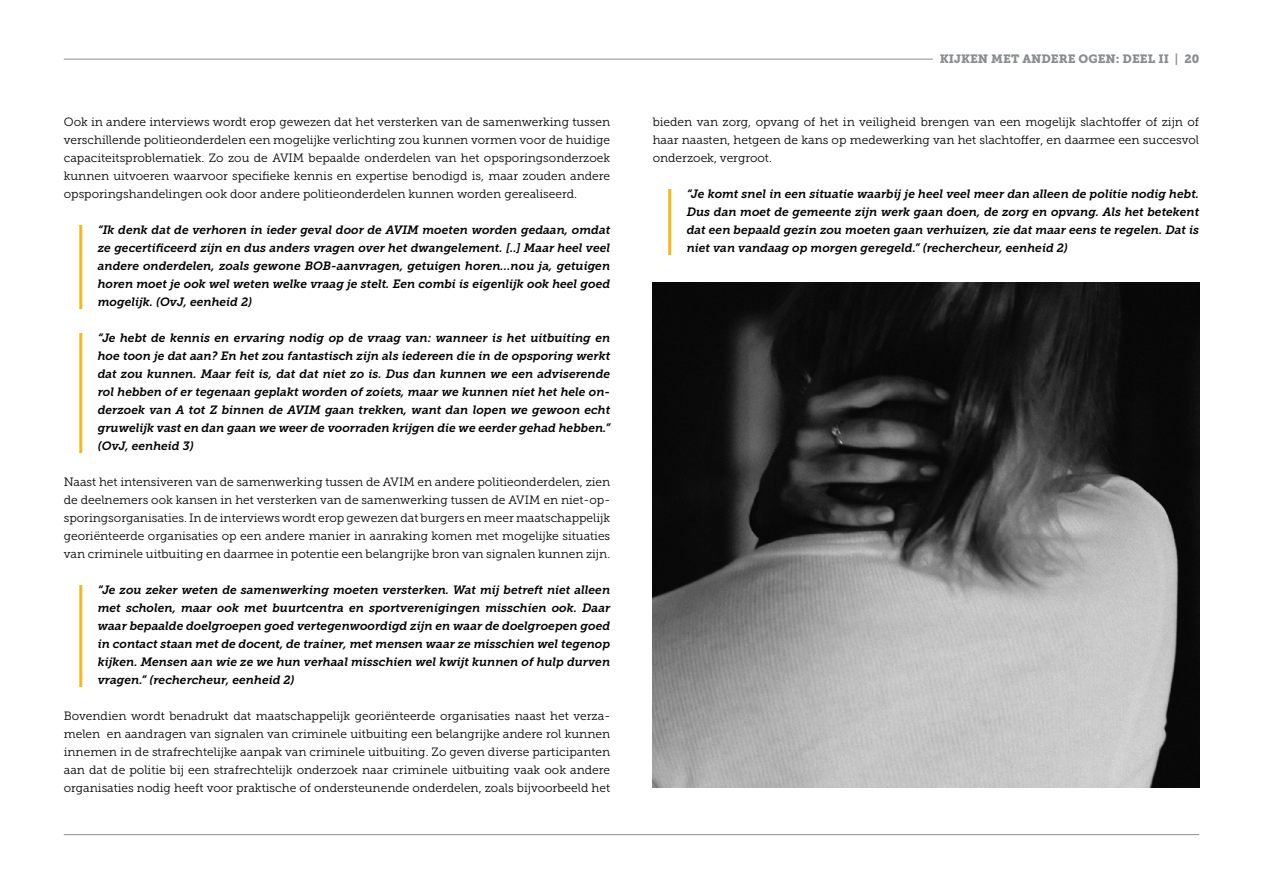
<style>
.page{position:relative;width:1263px;height:893px;background:#fff}
.page>*{position:absolute;margin:0;border:0;box-sizing:border-box;transform-origin:0 0}
.t1{font:12px/18px "Museo Slab 300";color:#000;text-align:justify}
.t2{font:italic 12px/18px "Museo Slab 700";color:#000;text-align:justify}
.t3{font:12px "Museo Slab 900";color:#8b8e90}
.s1{font-family:"Museo Slab 700"}
</style>
<div class="page">
<hr style="left:64px;top:59px;width:869px;height:1px;background:#8b8e90">
<hr style="left:64px;top:834px;width:1135px;height:1px;background:#8b8e90">
<hr style="left:79px;top:225px;width:3px;height:84px;background:#f9b620">
<hr style="left:79px;top:333px;width:3px;height:120px;background:#f9b620">
<hr style="left:79px;top:585px;width:3px;height:102px;background:#f9b620">
<hr style="left:668px;top:189px;width:3px;height:66px;background:#f9b620">
<img style="left:653px;top:283px;width:546px;height:505px">
<p class="t1" style="left:64px;top:113px;width:548px">Ook in andere interviews wordt erop gewezen dat het versterken van de samenwerking tussen verschillende politieonderdelen een mogelijke verlichting zou kunnen vormen voor de huidige capaciteitsproblematiek. Zo zou de AVIM bepaalde onderdelen van het opsporingsonderzoek kunnen uitvoeren waarvoor specifieke kennis en expertise benodigd is, maar zouden andere opsporingshandelingen ook door andere politieonderdelen kunnen worden gerealiseerd.</p>
<p class="t2" style="left:98px;top:221px;width:514px">“Ik denk dat de verhoren in ieder geval door de AVIM moeten worden gedaan, omdat ze gecertificeerd zijn en dus anders vragen over het dwangelement. [..] Maar heel veel andere onderdelen, zoals gewone BOB-aanvragen, getuigen horen…nou ja, getuigen horen moet je ook wel weten welke vraag je stelt. Een combi is eigenlijk ook heel goed mogelijk. (OvJ, eenheid 2)</p>
<p class="t2" style="left:98px;top:329px;width:514px">“Je hebt de kennis en ervaring nodig op de vraag van: wanneer is het uitbuiting en hoe toon je dat aan? En het zou fantastisch zijn als iedereen die in de opsporing werkt dat zou kunnen. Maar feit is, dat dat niet zo is. Dus dan kunnen we een adviserende rol hebben of er tegenaan geplakt worden of zoiets, maar we kunnen niet het hele on&shy;derzoek van A tot Z binnen de AVIM gaan trekken, want dan lopen we gewoon echt gruwelijk vast en dan gaan we weer de voorraden krijgen die we eerder gehad hebben.” (OvJ, eenheid 3)</p>
<p class="t1" style="left:64px;top:473px;width:548px">Naast het intensiveren van de samenwerking tussen de AVIM en andere politieonderdelen, zien de deelnemers ook kansen in het versterken van de samenwerking tussen de AVIM en niet-op&shy;sporingsorganisaties. In de interviews wordt erop gewezen dat burgers en meer maatschappelijk georiënteerde organisaties op een andere manier in aanraking komen met mogelijke situaties van criminele uitbuiting en daarmee in potentie een belangrijke bron van signalen kunnen zijn.</p>
<p class="t2" style="left:98px;top:581px;width:514px">“Je zou zeker weten de samenwerking moeten versterken. Wat mij betreft niet alleen met scholen, maar ook met buurtcentra en sportverenigingen misschien ook. Daar waar bepaalde doelgroepen goed vertegenwoordigd zijn en waar de doelgroepen goed in contact staan met de docent, de trainer, met mensen waar ze misschien wel tegenop kijken. Mensen aan wie ze we hun verhaal misschien wel kwijt kunnen of hulp durven vragen.” (rechercheur, eenheid 2)</p>
<p class="t1" style="left:64px;top:707px;width:548px">Bovendien wordt benadrukt dat maatschappelijk georiënteerde organisaties naast het verza&shy;melen en aandragen van signalen van criminele uitbuiting een belangrijke andere rol kunnen innemen in de strafrechtelijke aanpak van criminele uitbuiting. Zo geven diverse participanten aan dat de politie bij een strafrechtelijk onderzoek naar criminele uitbuiting vaak ook andere organisaties nodig heeft voor praktische of ondersteunende onderdelen, zoals bijvoorbeeld het</p>
<p class="t3" style="left:940px;top:52px;width:261px">KIJKEN MET ANDERE OGEN: DEEL II <span class="s1">|</span> 20</p>
<p class="t1" style="left:653px;top:113px;width:548px">bieden van zorg, opvang of het in veiligheid brengen van een mogelijk slachtoffer of zijn of haar naasten, hetgeen de kans op medewerking van het slachtoffer, en daarmee een succesvol onderzoek, vergroot.</p>
<p class="t2" style="left:687px;top:185px;width:514px">“Je komt snel in een situatie waarbij je heel veel meer dan alleen de politie nodig hebt.<br>Dus dan moet de gemeente zijn werk gaan doen, de zorg en opvang. Als het betekent dat een bepaald gezin zou moeten gaan verhuizen, zie dat maar eens te regelen. Dat is niet van vandaag op morgen geregeld.” (rechercheur, eenheid 2)</p>
</div>
